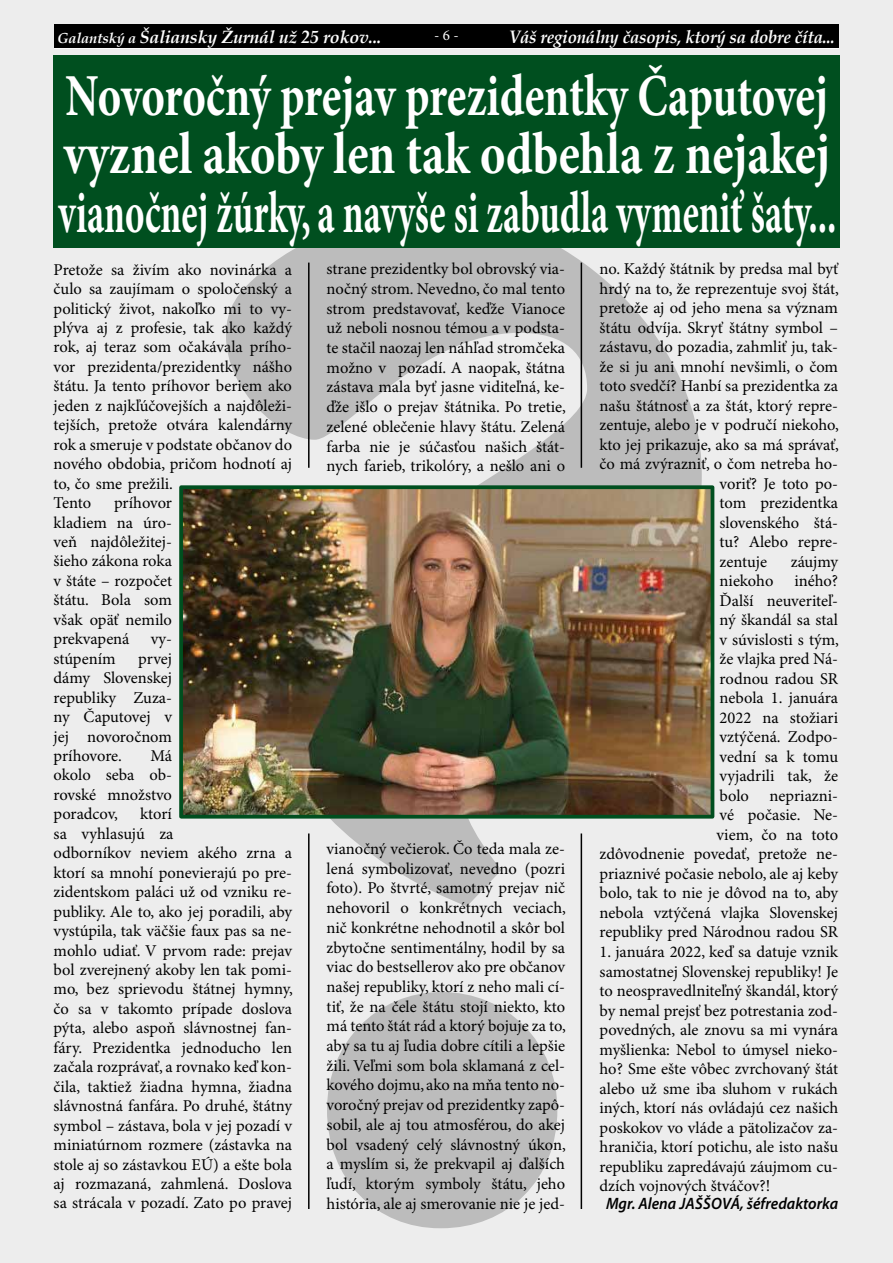
<style>
.page{position:relative;width:893px;height:1263px;background:#ededed}
.page>*{position:absolute;margin:0;border:0;box-sizing:border-box;transform-origin:0 0}
.t1{font:700 1504.8px "Minion Pro";color:#bcbcbc}
.t2{font:700 59.55px/58.5px "Minion Pro";color:#fff;scale:.75 1}
.t3{font:italic 700 18px "Book Antiqua";letter-spacing:-.01em;color:#fff;scale:.93 1}
.t4{font:italic 700 17.7px "Book Antiqua";letter-spacing:-.01em;color:#fff}
.t5{font:16.5px/19.5px "Minion Pro";color:#000;text-align:justify}
.t6{font:italic 600 16.5px "Myriad Pro";color:#000;scale:.95 1}
.t7{font:15px "Minion Pro";color:#fff}
.s1{font-size:14.55px}
</style>
<div class="page">
<div style="left:54px;top:55px;width:786px;height:193px;background:#004f1f"></div>
<hr style="left:581px;top:263px;width:1px;height:205px;background:#000">
<hr style="left:581px;top:833px;width:1px;height:376px;background:#000">
<hr style="left:308px;top:263px;width:2px;height:205px;background:#000">
<hr style="left:308px;top:833px;width:2px;height:376px;background:#000">
<img style="left:184px;top:490px;width:525px;height:323px">
<div style="left:179px;top:485px;width:535px;height:333px;border:4px solid #004f1f"></div>
<hr style="left:54px;top:47px;width:785px;height:2px;background:#fff">
<div style="left:54px;top:24px;width:785px;height:24px;background:#000"></div>
<p class="t4" style="left:57px;top:24px;width:326px"><span class="s1">Galantský a</span> Šaliansky Žurnál už 25 rokov...</p>
<p class="t7" style="left:434px;top:26px;width:26px">- 6 -</p>
<p class="t3" style="left:509px;top:24px;width:352px">Váš regionálny časopis, ktorý sa dobre číta...</p>
<h2 class="t2" style="left:59px;top:69px;width:1039px">Novoročný prejav prezidentky Čaputovej vyznel akoby len tak odbehla z nejakej vianočnej žúrky, a navyše si zabudla vymeniť šaty...</h2>
<p class="t5" style="left:54px;top:260px;width:240px;text-align:left">Pretože sa živím ako novinárka a čulo sa zaujímam o spoločenský a politický život, nakoľko mi to vy&shy;plýva aj z profesie, tak ako každý rok, aj teraz som očakávala prího&shy;vor prezidenta/prezidentky nášho štátu. Ja tento príhovor beriem ako jeden z najkľúčovejších a najdôleži&shy;tejších, pretože otvára kalendárny rok a smeruje v podstate občanov do nového obdobia, pričom hodnotí aj to, čo sme prežili.<br>Tento</p>
<h1 class="t1" style="left:157px;top:-170px;width:602px">?</h1>
<p class="t5" style="left:327px;top:260px;width:241px">strane prezidentky bol obrovský via&shy;nočný strom. Nevedno, čo mal tento strom predstavovať, keďže Vianoce už neboli nosnou témou a v podsta&shy;te stačil naozaj len náhľad stromčeka možno v pozadí. A naopak, štátna zástava mala byť jasne viditeľná, ke&shy;ďže išlo o prejav štátnika. Po tretie, zelené oblečenie hlavy štátu. Zelená farba nie je súčasťou našich štát&shy;nych farieb, trikolóry, a nešlo ani o</p>
<p class="t5" style="left:600px;top:260px;width:240px">no. Každý štátnik by predsa mal byť</p>
<p class="t5" style="left:600px;top:279px;width:241px">hrdý na to, že reprezentuje svoj štát,</p>
<p class="t5" style="left:600px;top:299px;width:240px">pretože aj od jeho mena sa význam</p>
<p class="t5" style="left:600px;top:318px;width:240px">štátu odvíja. Skryť štátny symbol –</p>
<p class="t5" style="left:600px;top:338px;width:240px">zástavu, do pozadia, zahmliť ju, tak-</p>
<p class="t5" style="left:600px;top:357px;width:240px">že si ju ani mnohí nevšimli, o čom</p>
<p class="t5" style="left:600px;top:377px;width:240px">toto svedčí? Hanbí sa prezidentka za</p>
<p class="t5" style="left:600px;top:396px;width:240px">našu štátnosť a za štát, ktorý repre-</p>
<p class="t5" style="left:600px;top:416px;width:241px">zentuje, alebo je v područí niekoho,</p>
<p class="t5" style="left:600px;top:435px;width:241px">kto jej prikazuje, ako sa má správať,</p>
<p class="t5" style="left:600px;top:455px;width:240px">čo má zvýrazniť, o čom netreba ho-</p>
<p class="t5" style="left:720px;top:474px;width:120px">voriť? Je toto po-</p>
<p class="t5" style="left:720px;top:494px;width:120px">tom prezidentka</p>
<p class="t5" style="left:720px;top:513px;width:120px">slovenského štá-</p>
<p class="t5" style="left:720px;top:533px;width:120px">tu? Alebo repre-</p>
<p class="t5" style="left:720px;top:552px;width:49px">zentuje</p>
<p class="t5" style="left:791px;top:552px;width:49px">záujmy</p>
<p class="t5" style="left:720px;top:572px;width:55px">niekoho</p>
<p class="t5" style="left:54px;top:494px;width:120px;text-indent:61px">príhovor kladiem na úro&shy;veň najdôležitej&shy;šieho zákona roka v štáte – rozpočet štátu. Bola som však opäť nemilo prekvapená</p>
<p class="t5" style="left:600px;top:572px;width:241px;text-align:right">iného?<br>Ďalší neuveriteľ-<br>ný škandál sa stal<br>v súvislosti s tým,<br>že vlajka pred Ná-<br>rodnou radou SR<br>nebola 1. januára<br>2022 na stožiari<br>vztýčená. Zodpo-<br>vední sa k tomu<br>vyjadrili tak, že<br>bolo nepriazni-<br>vé počasie. Ne-<br>viem, čo na toto<br>zdôvodnenie povedať, pretože ne&shy;priaznivé počasie nebolo, ale aj keby bolo, tak to nie je dôvod na to, aby nebola vztýčená vlajka Slovenskej republiky pred Národnou radou SR</p>
<p class="t5" style="left:600px;top:943px;width:240px">1. januára 2022, keď sa datuje vznik samostatnej Slovenskej republiky! Je to neospravedlniteľný škandál, ktorý by nemal prejsť bez potrestania zod&shy;povedných, ale znovu sa mi vynára myšlienka: Nebol to úmysel nieko&shy;ho? Sme ešte vôbec zvrchovaný štát alebo už sme iba sluhom v rukách iných, ktorí nás ovládajú cez našich poskokov vo vláde a pätolizačov za&shy;hraničia, ktorí potichu, ale isto našu republiku zapredávajú záujmom cu&shy;dzích vojnových štváčov?!</p>
<p class="t6" style="left:606px;top:1194px;width:246px">Mgr. Alena JAŠŠOVÁ, šéfredaktorka</p>
<p class="t5" style="left:151px;top:630px;width:23px">vy-</p>
<p class="t5" style="left:54px;top:649px;width:64px">stúpením</p>
<p class="t5" style="left:54px;top:649px;width:120px;text-indent:85px">prvej dámy Slovenskej republiky Zuza&shy;ny Čaputovej v jej novoročnom príhovore.</p>
<p class="t5" style="left:54px;top:747px;width:120px;text-indent:97px">Má okolo seba ob&shy;rovské množstvo poradcov,</p>
<p class="t5" style="left:54px;top:805px;width:241px;text-align:left;text-indent:87px">ktorí<br>sa vyhlasujú za<br>odborníkov neviem akého zrna a ktorí sa mnohí ponevierajú po pre&shy;zidentskom paláci už od vzniku re&shy;publiky. Ale to, ako jej poradili, aby vystúpila, tak väčšie faux pas sa ne&shy;mohlo udiať. V prvom rade: prejav bol zverejnený akoby len tak pomi&shy;mo, bez sprievodu štátnej hymny, čo sa v takomto prípade doslova pýta, alebo aspoň slávnostnej fan&shy;fáry. Prezidentka jednoducho len začala rozprávať, a rovnako keď kon&shy;čila, taktiež žiadna hymna, žiadna slávnostná fanfára. Po druhé, štátny symbol – zástava, bola v jej pozadí v miniatúrnom rozmere (zástavka na stole aj so zástavkou EÚ) a ešte bola aj rozmazaná, zahmlená. Doslova sa strácala v pozadí. Zato po pravej</p>
<p class="t5" style="left:327px;top:840px;width:241px">vianočný večierok. Čo teda mala ze&shy;lená symbolizovať, nevedno (pozri foto). Po štvrté, samotný prejav nič nehovoril o konkrétnych veciach, nič konkrétne nehodnotil a skôr bol zbytočne sentimentálny, hodil by sa viac do bestsellerov ako pre občanov našej republiky, ktorí z neho mali cí&shy;tiť, že na čele štátu stojí niekto, kto má tento štát rád a ktorý bojuje za to, aby sa tu aj ľudia dobre cítili a lepšie žili. Veľmi som bola sklamaná z cel&shy;kového dojmu, ako na mňa tento no&shy;voročný prejav od prezidentky zapô&shy;sobil, ale aj tou atmosférou, do akej bol vsadený celý slávnostný úkon, a myslím si, že prekvapil aj ďalších ľudí, ktorým symboly štátu, jeho história, ale aj smerovanie nie je jed-</p>
</div>
